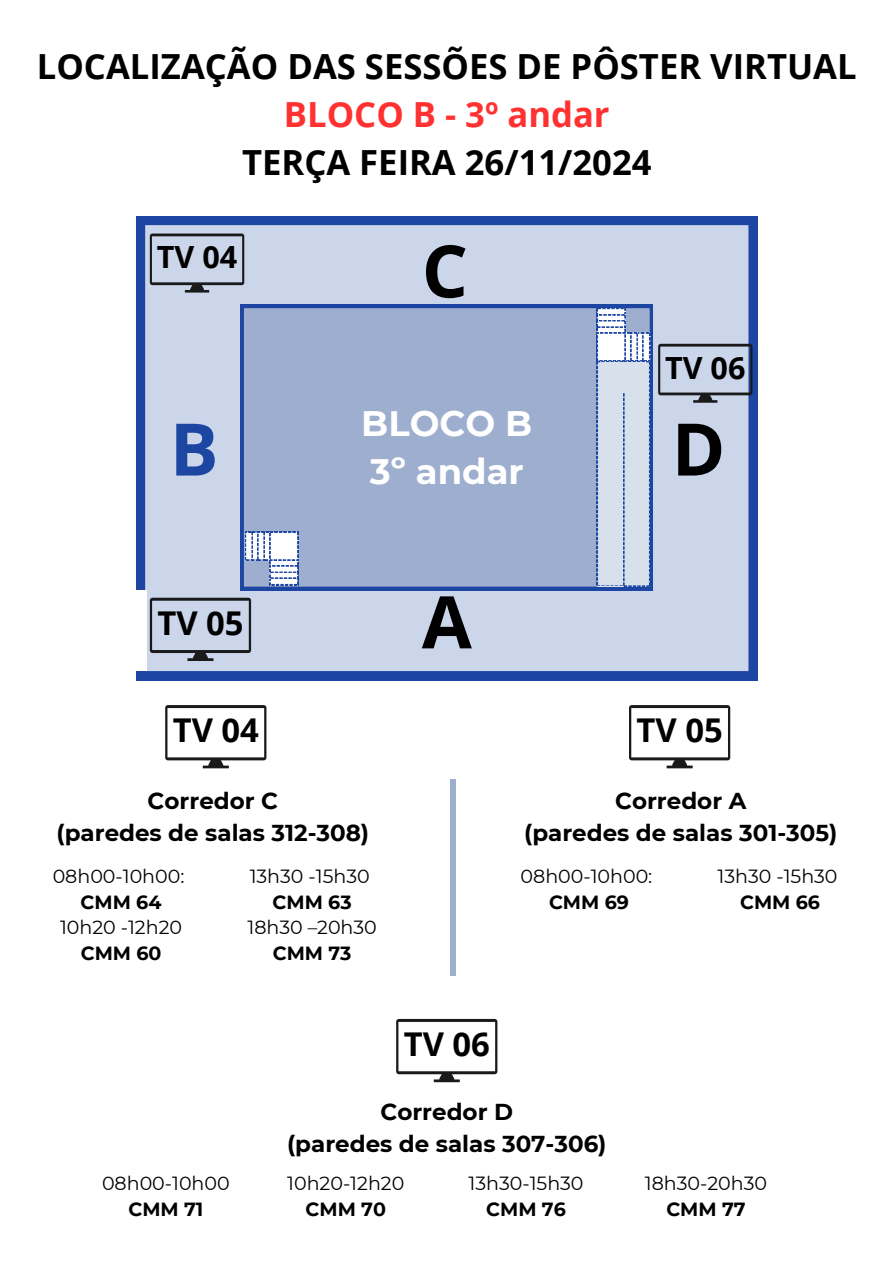
<style>
.page{position:relative;width:894px;height:1264px;background:#fff}
.page>*{position:absolute;margin:0;border:0;box-sizing:border-box;transform-origin:0 0}
.t1{font:700 72.45px "Open Sans";color:#000}
.t2{font:700 72.45px "Open Sans";color:#1d46a2}
.t3{font:700 35.4px/48.4px "Montserrat";color:#fff}
.t4{font:700 34.65px/48.3px "Open Sans";color:#000;text-align:center}
.t5{font:700 32.7px "Open Sans";color:#000}
.t6{font:700 30.6px "Open Sans";color:#000}
.t7{font:700 30.45px "Open Sans";color:#000}
.t8{font:700 22.95px/31.5px "Montserrat";color:#000;text-align:center}
.t9{font:19.05px "Montserrat";color:#000}
.t10{font:700 19.05px "Montserrat";color:#000}
.s1{color:#ff3131}
</style>
<div class="page">
<svg style="left:136px;top:216px;width:620px;height:464px"></svg>
<div style="left:240px;top:305px;width:412px;height:285px;background:#9daece"></div>
<svg style="left:245px;top:532px;width:53px;height:53px"></svg>
<svg style="left:596px;top:308px;width:54px;height:278px"></svg>
<div style="left:602px;top:363px;width:42px;height:30px;background:#d7e0eb"></div>
<div style="left:136px;top:590px;width:10px;height:80px;background:#fff"></div>
<div style="left:450px;top:778px;width:5px;height:197px;background:#9daece"></div>
<svg style="left:150px;top:597px;width:101px;height:64px"></svg>
<svg style="left:150px;top:233px;width:94px;height:59px"></svg>
<svg style="left:658px;top:344px;width:94px;height:59px"></svg>
<svg style="left:165px;top:705px;width:101px;height:63px"></svg>
<svg style="left:629px;top:705px;width:101px;height:63px"></svg>
<svg style="left:396px;top:1018px;width:101px;height:64px"></svg>
<p class="t4" style="left:37px;top:41px;width:821px">LOCALIZAÇÃO DAS SESSÕES DE PÔSTER VIRTUAL<br><span class="s1">BLOCO B - 3º andar<br></span>TERÇA FEIRA 26/11/2024</p>
<p class="t6" style="left:157px;top:235px;width:82px">TV 04</p>
<p class="t2" style="left:170px;top:398px;width:50px">B</p>
<p class="t5" style="left:157px;top:600px;width:88px">TV 05</p>
<p class="t1" style="left:421px;top:220px;width:48px">C</p>
<p class="t3" style="left:361px;top:399px;width:172px">BLOCO B<br>3º andar</p>
<h2 class="t1" style="left:421px;top:571px;width:51px">A</h2>
<h3 class="t7" style="left:665px;top:346px;width:82px">TV 06</h3>
<p class="t1" style="left:671px;top:398px;width:55px">D</p>
<p class="t5" style="left:173px;top:707px;width:88px">TV 04</p>
<p class="t5" style="left:636px;top:707px;width:88px">TV 05</p>
<h1 class="t8" style="left:56px;top:785px;width:314px">Corredor C<br>(paredes de salas 312-308)</h1>
<p class="t9" style="left:53px;top:864px;width:133px">08h00-10h00:</p>
<h1 class="t10" style="left:81px;top:890px;width:82px">CMM 64</h1>
<p class="t9" style="left:60px;top:916px;width:123px">10h20 -12h20</p>
<h1 class="t10" style="left:81px;top:941px;width:82px">CMM 60</h1>
<p class="t9" style="left:249px;top:864px;width:121px">13h30 -15h30</p>
<h1 class="t10" style="left:272px;top:890px;width:81px">CMM 63</h1>
<h3 class="t9" style="left:247px;top:916px;width:131px">18h30 –20h30</h3>
<p class="t10" style="left:273px;top:941px;width:80px">CMM 73</p>
<p class="t5" style="left:403px;top:1021px;width:88px">TV 06</p>
<p class="t8" style="left:524px;top:785px;width:315px">Corredor A<br>(paredes de salas 301-305)</p>
<p class="t9" style="left:520px;top:864px;width:133px">08h00-10h00:</p>
<h1 class="t10" style="left:549px;top:890px;width:81px">CMM 69</h1>
<h2 class="t9" style="left:717px;top:864px;width:121px">13h30 -15h30</h2>
<p class="t10" style="left:740px;top:890px;width:81px">CMM 66</p>
<p class="t9" style="left:102px;top:1171px;width:129px">08h00-10h00</p>
<p class="t10" style="left:128px;top:1197px;width:76px">CMM 71</p>
<p class="t8" style="left:287px;top:1096px;width:321px">Corredor D<br>(paredes de salas 307-306)</p>
<p class="t9" style="left:287px;top:1171px;width:118px">10h20-12h20</p>
<p class="t10" style="left:305px;top:1197px;width:82px">CMM 70</p>
<p class="t9" style="left:468px;top:1171px;width:116px">13h30-15h30</p>
<p class="t10" style="left:486px;top:1197px;width:81px">CMM 76</p>
<h1 class="t9" style="left:644px;top:1171px;width:124px">18h30-20h30</h1>
<h3 class="t10" style="left:666px;top:1197px;width:81px">CMM 77</h3>
</div>
